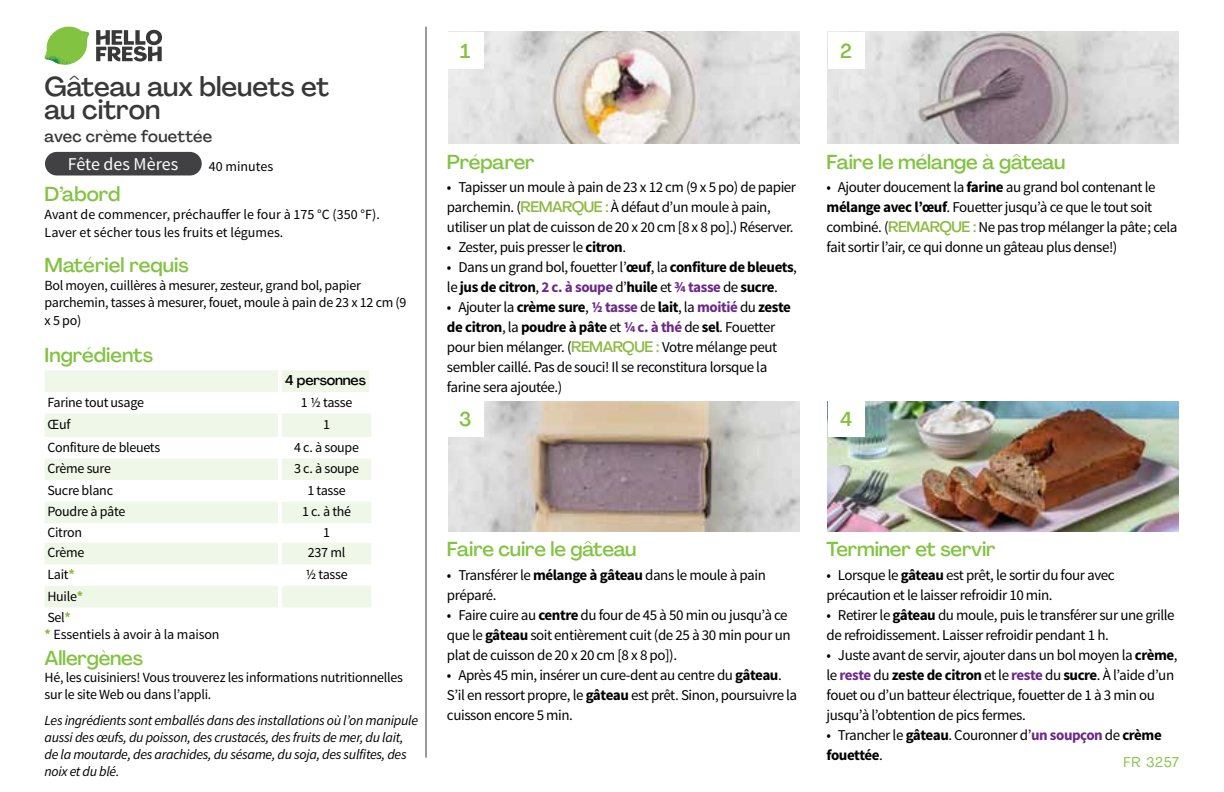
<style>
.page{position:relative;width:1224px;height:792px;background:#fff}
.page>*{position:absolute;margin:0;border:0;box-sizing:border-box;transform-origin:0 0}
.t1{font:500 27px/23.4px "Agrandir";color:#383839}
.t2{font:500 20px "Agrandir";letter-spacing:-.01em;color:#82c341}
.t3{font:18px "Source Sans Pro";color:#fff}
.t4{font:500 16.2px "Agrandir";letter-spacing:.01em;color:#383839}
.t5{font:15px/20px "Source Sans Pro";letter-spacing:-.03em;color:#000}
.t6{font:700 15px/20px "Source Sans Pro";letter-spacing:-.03em;color:#000}
.t7{font:14px/18px "Source Sans Pro";letter-spacing:-.02em;color:#000}
.t8{font:italic 14px/17px "Source Sans Pro";letter-spacing:-.02em;color:#000}
.t9{font:14px/18px "Source Sans Pro";color:#000}
.t10{font:500 14px "Agrandir";letter-spacing:-.01em;color:#000}
.t11{font:14px "Agrandir";letter-spacing:.05em;color:#82c341}
.s1{font-weight:700;color:#8cba42}
.s2{font-family:"Agrandir";font-weight:500;color:#8cba42}
.s3{font-weight:700}
.s4{font-weight:400}
.s5{color:#6c2888}
.s6{font-weight:700;color:#6c2888}
</style>
<div class="page">
<svg style="left:96px;top:29px;width:66px;height:33px"></svg>
<svg style="left:48px;top:27px;width:39px;height:25px"></svg>
<img style="left:69px;top:27px;width:20px;height:17px">
<img style="left:47px;top:41px;width:38px;height:7px">
<img style="left:44px;top:44px;width:40px;height:21px">
<img style="left:68px;top:48px;width:17px;height:17px">
<hr style="left:426px;top:27px;width:1px;height:731px;background:#383839">
<svg style="left:45px;top:370px;width:326px;height:237px;fill:#eff7e8"></svg>
<hr style="left:278px;top:370px;width:4px;height:22px;background:#fff">
<hr style="left:369px;top:370px;width:4px;height:22px;background:#fff">
<hr style="left:278px;top:392px;width:4px;height:22px;background:#fff">
<hr style="left:278px;top:414px;width:4px;height:23px;background:#fff">
<hr style="left:278px;top:437px;width:4px;height:21px;background:#fff">
<hr style="left:278px;top:458px;width:4px;height:22px;background:#fff">
<hr style="left:278px;top:480px;width:4px;height:22px;background:#fff">
<hr style="left:278px;top:502px;width:4px;height:21px;background:#fff">
<hr style="left:278px;top:523px;width:4px;height:20px;background:#fff">
<hr style="left:278px;top:543px;width:4px;height:21px;background:#fff">
<hr style="left:278px;top:564px;width:4px;height:22px;background:#fff">
<hr style="left:278px;top:586px;width:4px;height:21px;background:#fff">
<img style="left:448px;top:32px;width:351px;height:111px">
<img style="left:448px;top:401px;width:351px;height:130px">
<img style="left:828px;top:32px;width:351px;height:111px">
<div style="left:447px;top:32px;width:37px;height:36px;background:#fff"></div>
<div style="left:447px;top:401px;width:37px;height:36px;background:#fff"></div>
<div style="left:828px;top:32px;width:36px;height:36px;background:#fff"></div>
<img style="left:828px;top:401px;width:351px;height:130px">
<div style="left:828px;top:401px;width:36px;height:36px;background:#fff"></div>
<div style="left:45px;top:152px;width:157px;height:24px;background:#414042;border-radius:12px"></div>
<h1 class="t1" style="left:45px;top:74px;width:286px">Gâteau aux bleuets et au citron</h1>
<p class="t4" style="left:45px;top:127px;width:169px">avec crème fouettée</p>
<p class="t9" style="left:209px;top:158px;width:66px">40 minutes</p>
<p class="t3" style="left:68px;top:153px;width:112px">Fête des Mères</p>
<h2 class="t2" style="left:45px;top:182px;width:77px">D’abord</h2>
<p class="t9" style="left:45px;top:206px;width:337px">Avant de commencer, préchauffer le four à 175 °C (350 °F).<br>Laver et sécher tous les fruits et légumes.</p>
<h2 class="t2" style="left:45px;top:252px;width:146px">Matériel requis</h2>
<p class="t7" style="left:45px;top:276px;width:363px">Bol moyen, cuillères à mesurer, zesteur, grand bol, papier parchemin, tasses à mesurer, fouet, moule à pain de 23 x 12 cm (9 x 5 po)</p>
<h2 class="t2" style="left:45px;top:343px;width:110px">Ingrédients</h2>
<p class="t10" style="left:285px;top:372px;width:82px">4 personnes</p>
<p class="t7" style="left:47px;top:393px;width:98px">Farine tout usage</p>
<p class="t7" style="left:301px;top:393px;width:53px">1 1/2 tasse</p>
<p class="t7" style="left:47px;top:416px;width:25px">Œuf</p>
<p class="t7" style="left:323px;top:416px;width:8px">1</p>
<p class="t7" style="left:47px;top:438px;width:114px">Confiture de bleuets</p>
<p class="t7" style="left:294px;top:438px;width:67px">4 c. à soupe</p>
<p class="t7" style="left:47px;top:460px;width:65px">Crème sure</p>
<p class="t7" style="left:294px;top:460px;width:67px">3 c. à soupe</p>
<p class="t7" style="left:47px;top:481px;width:67px">Sucre blanc</p>
<p class="t7" style="left:307px;top:481px;width:40px">1 tasse</p>
<p class="t7" style="left:47px;top:503px;width:79px">Poudre à pâte</p>
<p class="t7" style="left:302px;top:503px;width:51px">1 c. à thé</p>
<p class="t7" style="left:47px;top:524px;width:36px">Citron</p>
<p class="t7" style="left:323px;top:524px;width:8px">1</p>
<p class="t7" style="left:47px;top:544px;width:39px">Crème</p>
<p class="t7" style="left:308px;top:544px;width:39px">237 ml</p>
<p class="t7" style="left:47px;top:566px;width:29px">Lait<span class="s1">*</span></p>
<p class="t7" style="left:305px;top:566px;width:44px">1/2 tasse</p>
<p class="t7" style="left:47px;top:586px;width:37px;line-height:21.6px">Huile<span class="s1">*<br></span>Sel<span class="s1">*</span></p>
<p class="t7" style="left:45px;top:626px;width:176px"><span class="s1">*</span> Essentiels à avoir à la maison</p>
<h2 class="t2" style="left:45px;top:645px;width:100px">Allergènes</h2>
<p class="t7" style="left:45px;top:669px;width:360px;line-height:17px">Hé, les cuisiniers! Vous trouverez les informations nutritionnelles sur le site Web ou dans l’appli.</p>
<p class="t8" style="left:45px;top:711px;width:375px">Les ingrédients sont emballés dans des installations où l’on manipule aussi des œufs, du poisson, des crustacés, des fruits de mer, du lait, de la moutarde, des arachides, du sésame, du soja, des sulfites, des noix et du blé.</p>
<h2 class="t2" style="left:460px;top:38px;width:12px">1</h2>
<h2 class="t2" style="left:447px;top:149px;width:89px">Préparer</h2>
<p class="t5" style="left:447px;top:177px;width:351px">• Tapisser un moule à pain de 23 x 12 cm (9 x 5 po) de papier parchemin. (<span class="s2">REMARQUE :</span> À défaut d’un moule à pain, utiliser un plat de cuisson de 20 x 20 cm [8 x 8 po].) Réserver.</p>
<p class="t5" style="left:447px;top:237px;width:181px">• Zester, puis presser le <span class="s3">citron</span>.</p>
<p class="t6" style="left:447px;top:258px;width:351px"><span class="s4">• Dans un grand bol, fouetter l’</span>œuf<span class="s4">, la</span> confiture de bleuets<span class="s4">, le</span> jus de citron<span class="s4">,</span> <span class="s5">2 c. à soupe</span> <span class="s4">d’</span>huile <span class="s4">et</span> <span class="s5">3/4 tasse</span> <span class="s4">de</span> sucre<span class="s4">.</span></p>
<p class="t5" style="left:447px;top:297px;width:345px">• Ajouter la <span class="s3">crème sure</span>, <span class="s6">1/2 tasse</span> de <span class="s3">lait</span>, la <span class="s6">moitié</span> du <span class="s3">zeste de citron</span>, la <span class="s3">poudre à pâte</span> et <span class="s6">1/4 c. à thé</span> de <span class="s3">sel</span>. Fouetter pour bien mélanger. (<span class="s2">REMARQUE :</span> Votre mélange peut sembler caillé. Pas de souci! Il se reconstitura lorsque la farine sera ajoutée.)</p>
<h2 class="t2" style="left:459px;top:407px;width:14px">3</h2>
<h2 class="t2" style="left:447px;top:537px;width:191px">Faire cuire le gâteau</h2>
<p class="t5" style="left:447px;top:565px;width:320px">• Transférer le <span class="s3">mélange à gâteau</span> dans le moule à pain préparé.</p>
<p class="t5" style="left:447px;top:605px;width:345px">• Faire cuire au <span class="s3">centre</span> du four de 45 à 50 min ou jusqu’à ce que le <span class="s3">gâteau</span> soit entièrement cuit (de 25 à 30 min pour un plat de cuisson de 20 x 20 cm [8 x 8 po]).</p>
<p class="t5" style="left:447px;top:665px;width:352px">• Après 45 min, insérer un cure-dent au centre du <span class="s3">gâteau</span>.<br>S’il en ressort propre, le <span class="s3">gâteau</span> est prêt. Sinon, poursuivre la cuisson encore 5 min.</p>
<h2 class="t2" style="left:840px;top:38px;width:13px">2</h2>
<h2 class="t2" style="left:827px;top:149px;width:240px">Faire le mélange à gâteau</h2>
<p class="t5" style="left:827px;top:177px;width:352px">• Ajouter doucement la <span class="s3">farine</span> au grand bol contenant le <span class="s3">mélange avec l’œuf</span>. Fouetter jusqu’à ce que le tout soit combiné. (<span class="s2">REMARQUE :</span> Ne pas trop mélanger la pâte; cela fait sortir l’air, ce qui donne un gâteau plus dense!)</p>
<h2 class="t2" style="left:840px;top:407px;width:14px">4</h2>
<h2 class="t2" style="left:827px;top:537px;width:171px">Terminer et servir</h2>
<p class="t5" style="left:827px;top:565px;width:290px">• Lorsque le <span class="s3">gâteau</span> est prêt, le sortir du four avec précaution et le laisser refroidir 10 min.</p>
<p class="t5" style="left:827px;top:605px;width:350px">• Retirer le <span class="s3">gâteau</span> du moule, puis le transférer sur une grille de refroidissement. Laisser refroidir pendant 1 h.</p>
<p class="t5" style="left:827px;top:645px;width:353px">• Juste avant de servir, ajouter dans un bol moyen la <span class="s3">crème</span>, le <span class="s6">reste</span> du <span class="s3">zeste de citron</span> et le <span class="s6">reste</span> du <span class="s3">sucre</span>. À l’aide d’un fouet ou d’un batteur électrique, fouetter de 1 à 3 min ou jusqu’à l’obtention de pics fermes.</p>
<p class="t5" style="left:827px;top:725px;width:337px">• Trancher le <span class="s3">gâteau</span>. Couronner d’<span class="s6">un soupçon</span> de <span class="s3">crème fouettée</span>.</p>
<p class="t11" style="left:1124px;top:753px;width:57px">FR 3257</p>
</div>
